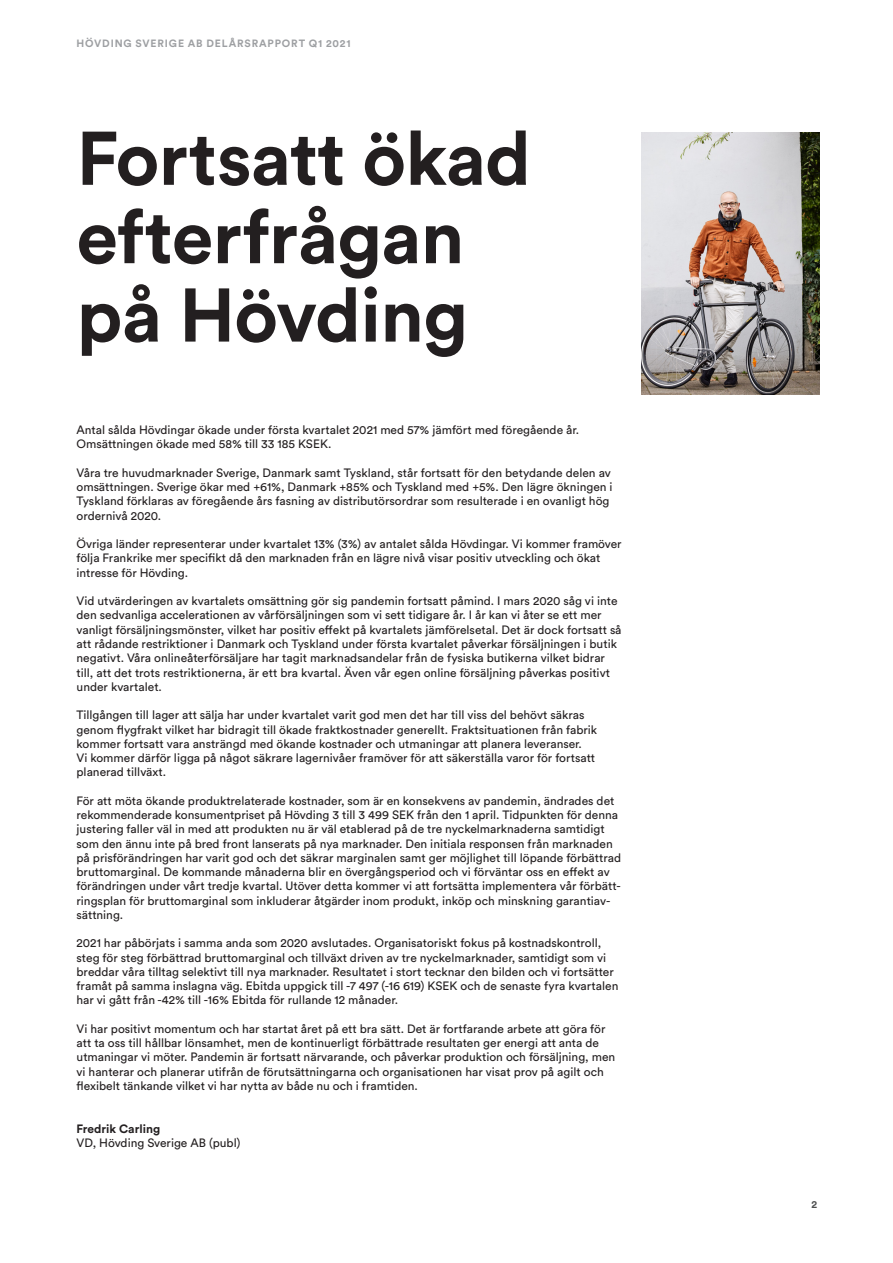
<style>
.page{position:relative;width:893px;height:1263px;background:#fff}
.page>*{position:absolute;margin:0;border:0;box-sizing:border-box;transform-origin:0 0}
.H_5{font:700 75px/78.3px "Circular Pro";letter-spacing:-.01em;color:#231f20}
.t1{font:12px/14.2px "Circular Pro";color:#231f20}
.t2{font:700 10.5px "Circular Pro";letter-spacing:.08em;color:#9d9fa2}
.t3{font:700 10.5px "Circular Pro";color:#4e4f50}
.s1{font-weight:700}
</style>
<div class="page">
<img style="left:641px;top:133px;width:179px;height:261px">
<p class="t2" style="left:77px;top:36px;width:275px">HÖVDING SVERIGE AB DELÅRSRAPPORT Q1 2021</p>
<p class="H_5" style="left:77px;top:116px;width:456px">Fortsatt ökad efterfrågan på Hövding</p>
<p class="t1" style="left:77px;top:422px;width:504px">Antal sålda Hövdingar ökade under första kvartalet 2021 med 57% jämfört med föregående år.<br>Omsättningen ökade med 58% till 33 185 KSEK.</p>
<p class="t1" style="left:77px;top:465px;width:538px">Våra tre huvudmarknader Sverige, Danmark samt Tyskland, står fortsatt för den betydande delen av omsättningen. Sverige ökar med +61%, Danmark +85% och Tyskland med +5%. Den lägre ökningen i Tyskland förklaras av föregående års fasning av distributörsordrar som resulterade i en ovanligt hög ordernivå 2020.</p>
<p class="t1" style="left:77px;top:536px;width:547px">Övriga länder representerar under kvartalet 13% (3%) av antalet sålda Hövdingar. Vi kommer framöver följa Frankrike mer specifikt då den marknaden från en lägre nivå visar positiv utveckling och ökat intresse för Hövding.</p>
<p class="t1" style="left:77px;top:593px;width:546px">Vid utvärderingen av kvartalets omsättning gör sig pandemin fortsatt påmind. I mars 2020 såg vi inte den sedvanliga accelerationen av vårförsäljningen som vi sett tidigare år. I år kan vi åter se ett mer vanligt försäljningsmönster, vilket har positiv effekt på kvartalets jämförelsetal. Det är dock fortsatt så att rådande restriktioner i Danmark och Tyskland under första kvartalet påverkar försäljningen i butik negativt. Våra onlineåterförsäljare har tagit marknadsandelar från de fysiska butikerna vilket bidrar till, att det trots restriktionerna, är ett bra kvartal. Även vår egen online försäljning påverkas positivt under kvartalet.</p>
<p class="t1" style="left:77px;top:707px;width:522px">Tillgången till lager att sälja har under kvartalet varit god men det har till viss del behövt säkras genom flygfrakt vilket har bidragit till ökade fraktkostnader generellt. Fraktsituationen från fabrik kommer fortsatt vara ansträngd med ökande kostnader och utmaningar att planera leveranser.<br>Vi kommer därför ligga på något säkrare lagernivåer framöver för att säkerställa varor för fortsatt planerad tillväxt.</p>
<p class="t1" style="left:77px;top:793px;width:546px">För att möta ökande produktrelaterade kostnader, som är en konsekvens av pandemin, ändrades det rekommenderade konsumentpriset på Hövding 3 till 3 499 SEK från den 1 april. Tidpunkten för denna justering faller väl in med att produkten nu är väl etablerad på de tre nyckelmarknaderna samtidigt som den ännu inte på bred front lanserats på nya marknader. Den initiala responsen från marknaden på prisförändringen har varit god och det säkrar marginalen samt ger möjlighet till löpande förbättrad bruttomarginal. De kommande månaderna blir en övergångsperiod och vi förväntar oss en effekt av förändringen under vårt tredje kvartal. Utöver detta kommer vi att fortsätta implementera vår förbätt&shy;ringsplan för bruttomarginal som inkluderar åtgärder inom produkt, inköp och minskning garantiav&shy;sättning.</p>
<p class="t1" style="left:77px;top:935px;width:543px">2021 har påbörjats i samma anda som 2020 avslutades. Organisatoriskt fokus på kostnadskontroll, steg för steg förbättrad bruttomarginal och tillväxt driven av tre nyckelmarknader, samtidigt som vi breddar våra tilltag selektivt till nya marknader. Resultatet i stort tecknar den bilden och vi fortsätter framåt på samma inslagna väg. Ebitda uppgick till -7 497 (-16 619) KSEK och de senaste fyra kvartalen har vi gått från -42% till -16% Ebitda för rullande 12 månader.</p>
<p class="t1" style="left:77px;top:1021px;width:540px">Vi har positivt momentum och har startat året på ett bra sätt. Det är fortfarande arbete att göra för att ta oss till hållbar lönsamhet, men de kontinuerligt förbättrade resultaten ger energi att anta de utmaningar vi möter. Pandemin är fortsatt närvarande, och påverkar produktion och försäljning, men vi hanterar och planerar utifrån de förutsättningarna och organisationen har visat prov på agilt och flexibelt tänkande vilket vi har nytta av både nu och i framtiden.</p>
<p class="t1" style="left:77px;top:1121px;width:165px"><span class="s1">Fredrik Carling<br></span>VD, Hövding Sverige AB (publ)</p>
<p class="t3" style="left:811px;top:1197px;width:7px">2</p>
</div>
